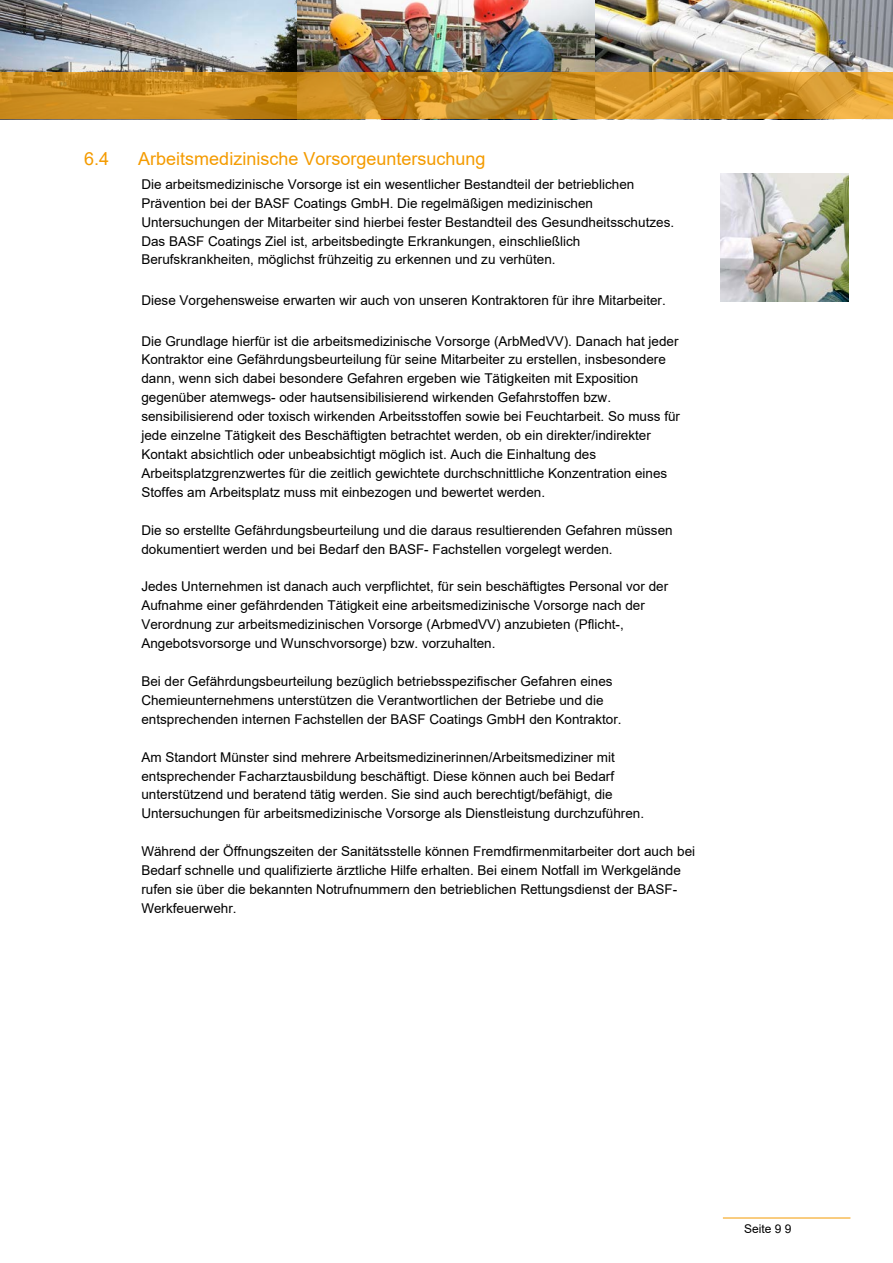
<style>
.page{position:relative;width:893px;height:1263px;background:#fff}
.page>*{position:absolute;margin:0;border:0;box-sizing:border-box;transform-origin:0 0}
.t1{font:18px "Arial";color:#f49b00}
.t2{font:13.5px/18.9px "Arial";color:#000}
.t3{font:12px "Arial";color:#000}
</style>
<div class="page">
<img style="left:0;top:0;width:893px;height:72px">
<svg style="left:0;top:72px;width:893px;height:47px;background:#cd8f23"></svg>
<hr style="left:723px;top:1217px;width:127px;height:1px;background:#f49b00">
<img style="left:721px;top:174px;width:127px;height:127px">
<h1 class="t1" style="left:84px;top:146px;width:27px">6.4</h1>
<h1 class="t1" style="left:138px;top:146px;width:349px">Arbeitsmedizinische Vorsorgeuntersuchung</h1>
<p class="t2" style="left:141px;top:175px;width:534px">Die arbeitsmedizinische Vorsorge ist ein wesentlicher Bestandteil der betrieblichen Prävention bei der BASF Coatings GmbH. Die regelmäßigen medizinischen Untersuchungen der Mitarbeiter sind hierbei fester Bestandteil des Gesundheitsschutzes.<br>Das BASF Coatings Ziel ist, arbeitsbedingte Erkrankungen, einschließlich Berufskrankheiten, möglichst frühzeitig zu erkennen und zu verhüten.</p>
<p class="t2" style="left:141px;top:291px;width:526px">Diese Vorgehensweise erwarten wir auch von unseren Kontraktoren für ihre Mitarbeiter.</p>
<p class="t2" style="left:141px;top:331px;width:540px">Die Grundlage hierfür ist die arbeitsmedizinische Vorsorge (ArbMedVV). Danach hat jeder Kontraktor eine Gefährdungsbeurteilung für seine Mitarbeiter zu erstellen, insbesondere dann, wenn sich dabei besondere Gefahren ergeben wie Tätigkeiten mit Exposition gegenüber atemwegs- oder hautsensibilisierend wirkenden Gefahrstoffen bzw. sensibilisierend oder toxisch wirkenden Arbeitsstoffen sowie bei Feuchtarbeit. So muss für jede einzelne Tätigkeit des Beschäftigten betrachtet werden, ob ein direkter/indirekter Kontakt absichtlich oder unbeabsichtigt möglich ist. Auch die Einhaltung des Arbeitsplatzgrenzwertes für die zeitlich gewichtete durchschnittliche Konzentration eines Stoffes am Arbeitsplatz muss mit einbezogen und bewertet werden.</p>
<p class="t2" style="left:141px;top:520px;width:533px">Die so erstellte Gefährdungsbeurteilung und die daraus resultierenden Gefahren müssen dokumentiert werden und bei Bedarf den BASF- Fachstellen vorgelegt werden.</p>
<p class="t2" style="left:141px;top:577px;width:528px">Jedes Unternehmen ist danach auch verpflichtet, für sein beschäftigtes Personal vor der Aufnahme einer gefährdenden Tätigkeit eine arbeitsmedizinische Vorsorge nach der Verordnung zur arbeitsmedizinischen Vorsorge (ArbmedVV) anzubieten (Pflicht-, Angebotsvorsorge und Wunschvorsorge) bzw. vorzuhalten.</p>
<p class="t2" style="left:141px;top:672px;width:482px">Bei der Gefährdungsbeurteilung bezüglich betriebsspezifischer Gefahren eines<br>Chemieunternehmens unterstützen die Verantwortlichen der Betriebe und die entsprechenden internen Fachstellen der BASF Coatings GmbH den Kontraktor.</p>
<p class="t2" style="left:141px;top:747px;width:504px">Am Standort Münster sind mehrere Arbeitsmedizinerinnen/Arbeitsmediziner mit entsprechender Facharztausbildung beschäftigt. Diese können auch bei Bedarf unterstützend und beratend tätig werden. Sie sind auch berechtigt/befähigt, die Untersuchungen für arbeitsmedizinische Vorsorge als Dienstleistung durchzuführen.</p>
<p class="t2" style="left:141px;top:842px;width:555px">Während der Öffnungszeiten der Sanitätsstelle können Fremdfirmenmitarbeiter dort auch bei Bedarf schnelle und qualifizierte ärztliche Hilfe erhalten. Bei einem Notfall im Werkgelände rufen sie über die bekannten Notrufnummern den betrieblichen Rettungsdienst der BASF-Werkfeuerwehr.</p>
<p class="t3" style="left:744px;top:1221px;width:49px">Seite 9 9</p>
</div>
